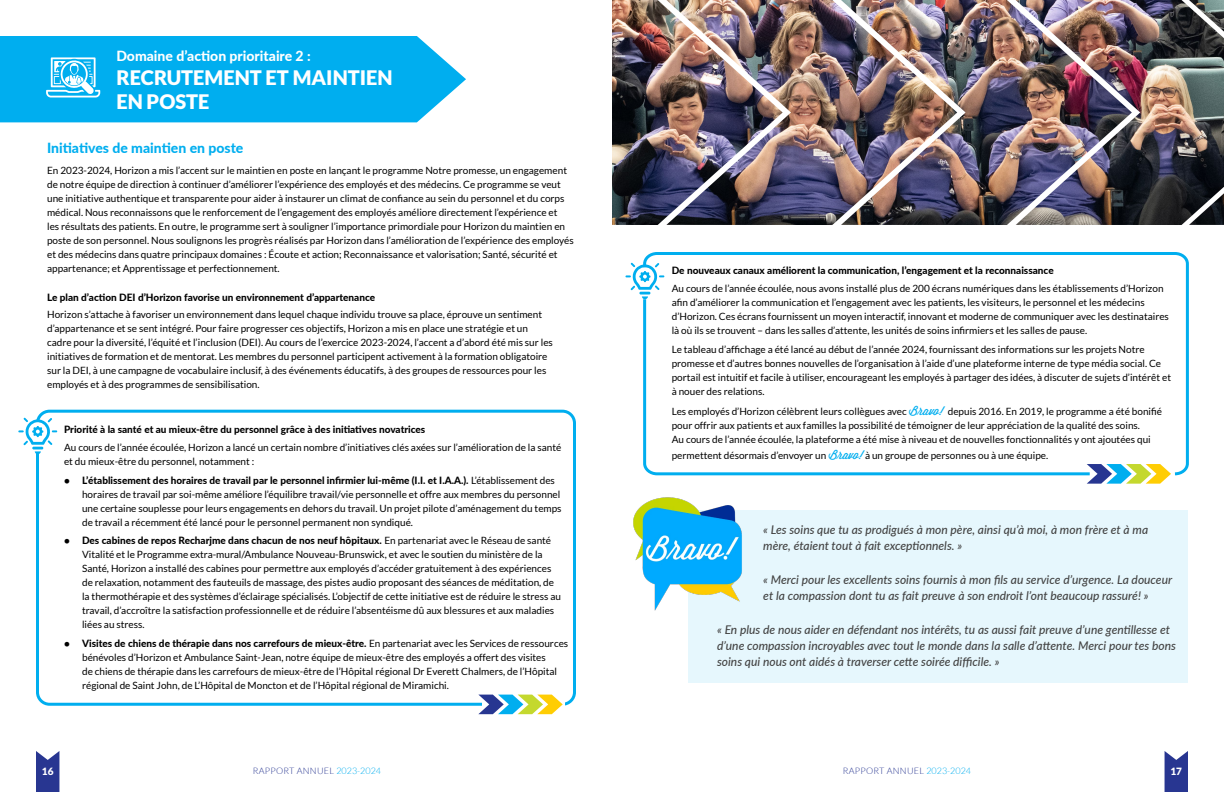
<style>
.page{position:relative;width:1224px;height:792px;background:#fff}
.page>*{position:absolute;margin:0;border:0;box-sizing:border-box;transform-origin:0 0}
.t1{font:900 20px/24px "Lato";color:#fff}
.t2{font:800 14px "Lato";color:#00aeef}
.t3{font:800 14px "Lato";color:#fff}
.t4{font:italic 500 12px/16px "Lato";color:#434343}
.t5{font:10px/14px "Lato";color:#000}
.t6{font:800 10px "Lato";color:#000}
.t7{font:900 10px "Lato";color:#fff}
.t8{font:300 9px "Lato";letter-spacing:.03em;color:#283691}
.s1{font-weight:800}
.s2{font-family:"Wisdom Script";font-size:12px;color:#00aeef}
.s3{color:#00aeef}
</style>
<div class="page">
<svg style="left:1165px;top:751px;width:23px;height:41px"></svg>
<svg style="left:36px;top:751px;width:23px;height:41px"></svg>
<div style="left:36px;top:410px;width:540px;height:296px;border:3px solid #00aeef;border-radius:12px"></div>
<div style="left:689px;top:510px;width:499px;height:173px;background:#e6f7fd"></div>
<img style="left:633px;top:497px;width:109px;height:118px">
<svg style="left:18px;top:418px;width:39px;height:36px"></svg>
<svg style="left:643px;top:252px;width:546px;height:224px"></svg>
<svg style="left:1087px;top:464px;width:84px;height:20px"></svg>
<svg style="left:625px;top:263px;width:39px;height:36px"></svg>
<div style="left:0;top:36px;width:466px;height:86px;background:#00aeef"></div>
<svg style="left:46px;top:57px;width:54px;height:41px"></svg>
<div style="left:483px;top:701px;width:82px;height:8px;background:#fff"></div>
<svg style="left:478px;top:695px;width:85px;height:19px"></svg>
<img style="left:783px;top:0;width:58px;height:225px">
<img style="left:612px;top:0;width:171px;height:225px">
<img style="left:841px;top:0;width:175px;height:225px">
<img style="left:1016px;top:0;width:173px;height:225px">
<img style="left:1189px;top:0;width:35px;height:225px">
<h2 class="t3" style="left:116px;top:46px;width:196px">Domaine d’action prioritaire 2 :</h2>
<h1 class="t1" style="left:116px;top:65px;width:278px">RECRUTEMENT ET MAINTIEN<br>EN POSTE</h1>
<h2 class="t2" style="left:47px;top:137px;width:198px">Initiatives de maintien en poste</h2>
<p class="t5" style="left:47px;top:163px;width:528px">En 2023-2024, Horizon a mis l’accent sur le maintien en poste en lançant le programme Notre promesse, un engagement de notre équipe de direction à continuer d’améliorer l’expérience des employés et des médecins. Ce programme se veut une initiative authentique et transparente pour aider à instaurer un climat de confiance au sein du personnel et du corps médical. Nous reconnaissons que le renforcement de l’engagement des employés améliore directement l’expérience et<br>les résultats des patients. En outre, le programme sert à souligner l’importance primordiale pour Horizon du maintien en poste de son personnel. Nous soulignons les progrès réalisés par Horizon dans l’amélioration de l’expérience des employés et des médecins dans quatre principaux domaines : Écoute et action; Reconnaissance et valorisation; Santé, sécurité et appartenance; et Apprentissage et perfectionnement.</p>
<p class="t6" style="left:47px;top:290px;width:330px">Le plan d’action DEI d’Horizon favorise un environnement d’appartenance</p>
<p class="t5" style="left:47px;top:307px;width:507px">Horizon s’attache à favoriser un environnement dans lequel chaque individu trouve sa place, éprouve un sentiment d’appartenance et se sent intégré. Pour faire progresser ces objectifs, Horizon a mis en place une stratégie et un cadre pour la diversité, l’équité et l’inclusion (DEI). Au cours de l’exercice 2023-2024, l’accent a d’abord été mis sur les initiatives de formation et de mentorat. Les membres du personnel participent activement à la formation obligatoire sur la DEI, à une campagne de vocabulaire inclusif, à des événements éducatifs, à des groupes de ressources pour les employés et à des programmes de sensibilisation.</p>
<p class="t6" style="left:64px;top:422px;width:363px">Priorité à la santé et au mieux-être du personnel grâce à des initiatives novatrices</p>
<p class="t5" style="left:64px;top:441px;width:499px">Au cours de l’année écoulée, Horizon a lancé un certain nombre d’initiatives clés axées sur l’amélioration de la santé et du mieux-être du personnel, notamment :</p>
<p class="t5" style="left:82px;top:473px;width:481px;text-indent:-18px"><span class="s1">• L’établissement des horaires de travail par le personnel infirmier lui-même (I.I. et I.A.A.).</span> L’établissement des horaires de travail par soi-même améliore l’équilibre travail/vie personnelle et offre aux membres du personnel une certaine souplesse pour leurs engagements en dehors du travail. Un projet pilote d’aménagement du temps de travail a récemment été lancé pour le personnel permanent non syndiqué.</p>
<p class="t5" style="left:82px;top:534px;width:480px;text-indent:-18px"><span class="s1">• Des cabines de repos Recharjme dans chacun de nos neuf hôpitaux.</span> En partenariat avec le Réseau de santé Vitalité et le Programme extra-mural/Ambulance Nouveau-Brunswick, et avec le soutien du ministère de la Santé, Horizon a installé des cabines pour permettre aux employés d’accéder gratuitement à des expériences de relaxation, notamment des fauteuils de massage, des pistes audio proposant des séances de méditation, de la thermothérapie et des systèmes d’éclairage spécialisés. L’objectif de cette initiative est de réduire le stress au travail, d’accroître la satisfaction professionnelle et de réduire l’absentéisme dû aux blessures et aux maladies liées au stress.</p>
<p class="t5" style="left:82px;top:636px;width:488px;text-indent:-18px"><span class="s1">• Visites de chiens de thérapie dans nos carrefours de mieux-être.</span> En partenariat avec les Services de ressources bénévoles d’Horizon et Ambulance Saint-Jean, notre équipe de mieux-être des employés a offert des visites<br>de chiens de thérapie dans les carrefours de mieux-être de l’Hôpital régional Dr Everett Chalmers, de l’Hôpital régional de Saint John, de L’Hôpital de Moncton et de l’Hôpital régional de Miramichi.</p>
<p class="t6" style="left:672px;top:263px;width:383px">De nouveaux canaux améliorent la communication, l’engagement et la reconnaissance</p>
<p class="t5" style="left:672px;top:282px;width:499px">Au cours de l’année écoulée, nous avons installé plus de 200 écrans numériques dans les établissements d’Horizon afin d’améliorer la communication et l’engagement avec les patients, les visiteurs, le personnel et les médecins d’Horizon. Ces écrans fournissent un moyen interactif, innovant et moderne de communiquer avec les destinataires là où ils se trouvent – dans les salles d’attente, les unités de soins infirmiers et les salles de pause.</p>
<p class="t5" style="left:672px;top:342px;width:501px">Le tableau d’affichage a été lancé au début de l’année 2024, fournissant des informations sur les projets Notre promesse et d’autres bonnes nouvelles de l’organisation à l’aide d’une plateforme interne de type média social. Ce portail est intuitif et facile à utiliser, encourageant les employés à partager des idées, à discuter de sujets d’intérêt et à nouer des relations.</p>
<p class="t5" style="left:672px;top:405px;width:492px">Les employés d’Horizon célèbrent leurs collègues avec <span class="s2">Bravo!</span> depuis 2016. En 2019, le programme a été bonifié pour offrir aux patients et aux familles la possibilité de témoigner de leur appréciation de la qualité des soins.<br>Au cours de l’année écoulée, la plateforme a été mise à niveau et de nouvelles fonctionnalités y ont ajoutées qui</p>
<p class="t5" style="left:672px;top:449px;width:378px">permettent désormais d’envoyer un <span class="s2">Bravo!</span> à un groupe de personnes ou à une équipe.</p>
<p class="t4" style="left:763px;top:521px;width:386px">« Les soins que tu as prodigués à mon père, ainsi qu’à moi, à mon frère et à ma mère, étaient tout à fait exceptionnels. »</p>
<p class="t4" style="left:763px;top:571px;width:410px">« Merci pour les excellents soins fournis à mon fils au service d’urgence. La douceur et la compassion dont tu as fait preuve à son endroit l’ont beaucoup rassuré! »</p>
<p class="t4" style="left:717px;top:621px;width:460px">« En plus de nous aider en défendant nos intérêts, tu as aussi fait preuve d’une gentillesse et d’une compassion incroyables avec tout le monde dans la salle d’attente. Merci pour tes bons soins qui nous ont aidés à traverser cette soirée difficile. »</p>
<p class="t7" style="left:42px;top:765px;width:13px">16</p>
<p class="t8" style="left:253px;top:766px;width:130px">RAPPORT ANNUEL <span class="s3">2023-2024</span></p>
<p class="t8" style="left:843px;top:766px;width:130px">RAPPORT ANNUEL <span class="s3">2023-2024</span></p>
<p class="t7" style="left:1170px;top:765px;width:13px">17</p>
</div>
